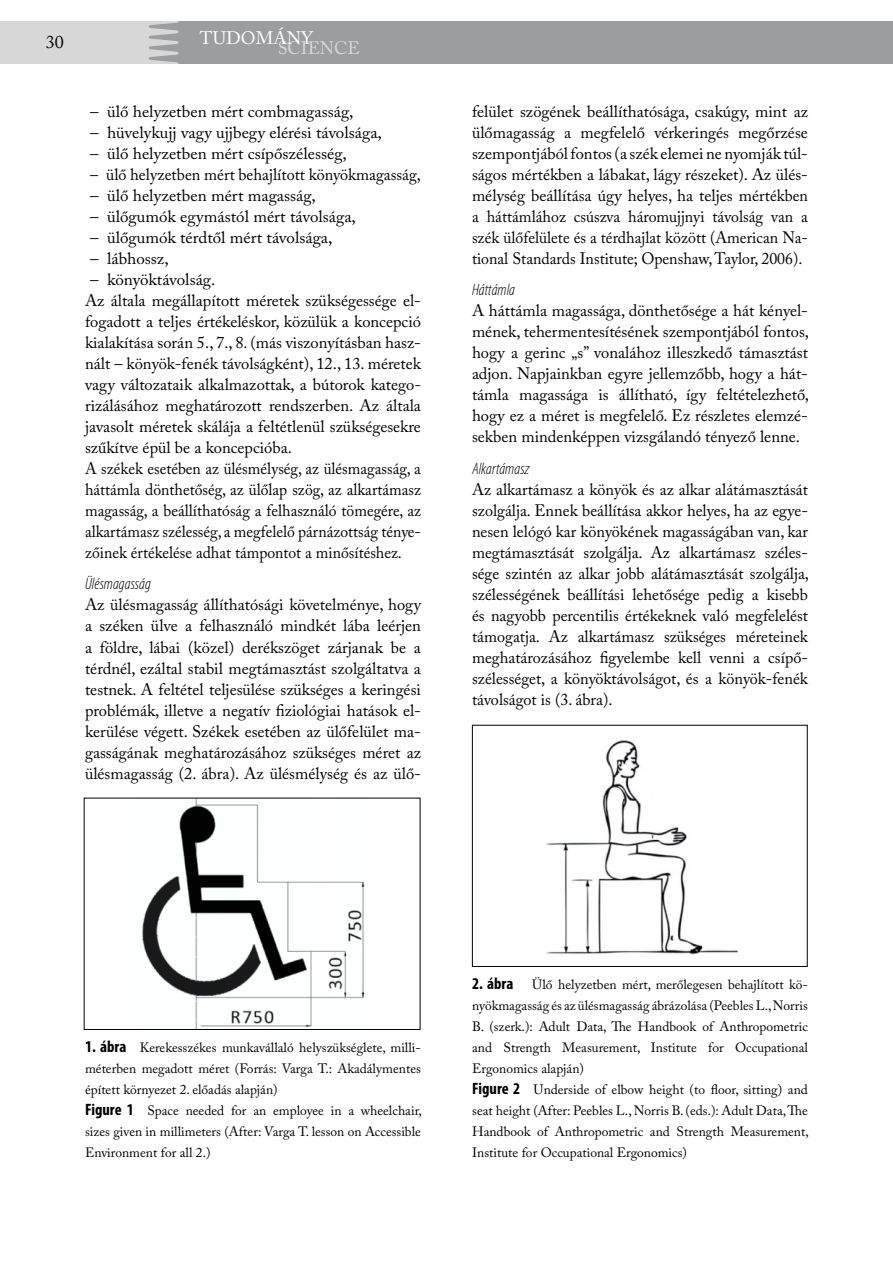
<style>
.page{position:relative;width:893px;height:1263px;background:#fff}
.page>*{position:absolute;margin:0;border:0;box-sizing:border-box;transform-origin:0 0}
.t1{font:18px "Adobe Caslon Pro";color:#fff}
.t2{font:18px "Adobe Caslon Pro";color:#000}
.t3{font:16.5px/21px "Adobe Caslon Pro";color:#000;text-align:justify}
.t4{font:italic 300 condensed 16.5px "Myriad Pro";color:#000}
.t5{font:700 condensed 16.5px "Myriad Pro";color:#000}
.t6{font:13.5px/21px "Adobe Caslon Pro";color:#000}
.s1{font-family:"Myriad Pro";font-weight:700;font-stretch:condensed;font-size:16.5px}
</style>
<div class="page">
<div style="left:0;top:21px;width:893px;height:43px;background:#9c9d9f"></div>
<svg style="left:0;top:21px;width:179px;height:43px;background:#d1d2d3"></svg>
<img style="left:142px;top:800px;width:223px;height:228px">
<img style="left:546px;top:740px;width:191px;height:215px">
<div style="left:472px;top:725px;width:335px;height:242px;border:1px solid #000"></div>
<p class="t1" style="left:200px;top:28px;width:115px">TUDOMÁNY</p>
<p class="t2" style="left:46px;top:31px;width:19px">30</p>
<p class="t1" style="left:278px;top:37px;width:84px">SCIENCE</p>
<p class="t3" style="left:90px;top:101px;width:265px">– ülő helyzetben mért combmagasság,</p>
<p class="t3" style="left:90px;top:122px;width:293px">– hüvelykujj vagy ujjbegy elérési távolsága,</p>
<p class="t3" style="left:90px;top:143px;width:258px">– ülő helyzetben mért csípőszélesség,</p>
<p class="t3" style="left:90px;top:164px;width:332px">– ülő helyzetben mért behajlított könyökmagasság,</p>
<p class="t3" style="left:90px;top:185px;width:227px">– ülő helyzetben mért magasság,</p>
<p class="t3" style="left:90px;top:206px;width:267px">– ülőgumók egymástól mért távolsága,</p>
<p class="t3" style="left:90px;top:227px;width:244px">– ülőgumók térdtől mért távolsága,</p>
<p class="t3" style="left:90px;top:248px;width:80px">– lábhossz,</p>
<p class="t3" style="left:85px;top:269px;width:338px;text-align:left;text-indent:5px">– könyöktávolság.<br>Az általa megállapított méretek szükségessége el&shy;fogadott a teljes értékeléskor, közülük a koncepció kialakítása során 5., 7., 8. (más viszonyításban hasz&shy;nált – könyök-fenék távolságként), 12., 13. méretek vagy változataik alkalmazottak, a bútorok katego&shy;rizálásához meghatározott rendszerben. Az általa javasolt méretek skálája a feltétlenül szükségesekre szűkítve épül be a koncepcióba.<br>A székek esetében az ülésmélység, az ülésmagasság, a háttámla dönthetőség, az ülőlap szög, az alkartámasz magasság, a beállíthatóság a felhasználó tömegére, az alkartámasz szélesség, a megfelelő párnázottság ténye&shy;zőinek értékelése adhat támpontot a minősítéshez.</p>
<p class="t4" style="left:85px;top:574px;width:67px">Ülésmagasság</p>
<p class="t3" style="left:85px;top:594px;width:338px">Az ülésmagasság állíthatósági követelménye, hogy a széken ülve a felhasználó mindkét lába leérjen a földre, lábai (közel) derékszöget zárjanak be a térdnél, ezáltal stabil megtámasztást szolgáltatva a testnek. A feltétel teljesülése szükséges a keringési problémák, illetve a negatív fiziológiai hatások el&shy;kerülése végett. Székek esetében az ülőfelület ma&shy;gasságának meghatározásához szükséges méret az ülésmagasság (2. ábra). Az ülésmélység és az ülő-</p>
<p class="t3" style="left:472px;top:101px;width:338px">felület szögének beállíthatósága, csakúgy, mint az ülőmagasság a megfelelő vérkeringés megőrzése szempontjából fontos (a szék elemei ne nyomják túl&shy;ságos mértékben a lábakat, lágy részeket). Az ülés&shy;mélység beállítása úgy helyes, ha teljes mértékben a háttámlához csúszva háromujjnyi távolság van a szék ülőfelülete és a térdhajlat között (American Na&shy;tional Standards Institute; Openshaw, Taylor, 2006).</p>
<p class="t4" style="left:472px;top:280px;width:45px">Háttámla</p>
<p class="t3" style="left:472px;top:300px;width:339px">A háttámla magassága, dönthetősége a hát kényel&shy;mének, tehermentesítésének szempontjából fontos, hogy a gerinc „s” vonalához illeszkedő támasztást adjon. Napjainkban egyre jellemzőbb, hogy a hát&shy;támla magassága is állítható, így feltételezhető, hogy ez a méret is megfelelő. Ez részletes elemzé&shy;sekben mindenképpen vizsgálandó tényező lenne.</p>
<p class="t4" style="left:472px;top:459px;width:59px">Alkartámasz</p>
<p class="t3" style="left:472px;top:479px;width:338px">Az alkartámasz a könyök és az alkar alátámasztását szolgálja. Ennek beállítása akkor helyes, ha az egye&shy;nesen lelógó kar könyökének magasságában van, kar megtámasztását szolgálja. Az alkartámasz széles&shy;sége szintén az alkar jobb alátámasztását szolgálja, szélességének beállítási lehetősége pedig a kisebb és nagyobb percentilis értékeknek való megfelelést támogatja. Az alkartámasz szükséges méreteinek meghatározásához figyelembe kell venni a csípő&shy;szélességet, a könyöktávolságot, és a könyök-fenék távolságot is (3. ábra).</p>
<p class="t6" style="left:85px;top:1036px;width:338px"><span class="s1">1. ábra</span> Kerekesszékes munkavállaló helyszükséglete, milli&shy;méterben megadott méret (Forrás: Varga T.: Akadálymentes épített környezet 2. előadás alapján)<br><span class="s1">Figure 1</span> Space needed for an employee in a wheelchair, sizes given in millimeters (After: Varga T. lesson on Accessible Environment for all 2.)</p>
<p class="t6" style="left:472px;top:973px;width:338px;text-indent:60px">Ülő helyzetben mért, merőlegesen behajlított kö&shy;nyökmagasság és az ülésmagasság ábrázolása (Peebles L., Norris B. (szerk.): Adult Data, The Handbook of Anthropometric and Strength Measurement, Institute for Occupational Ergonomics alapján)<br><span class="s1">Figure 2</span> Underside of elbow height (to floor, sitting) and seat height (After: Peebles L., Norris B. (eds.): Adult Data, The Handbook of Anthropometric and Strength Measurement, Institute for Occupational Ergonomics)</p>
<p class="t5" style="left:472px;top:973px;width:43px">2. ábra</p>
</div>
